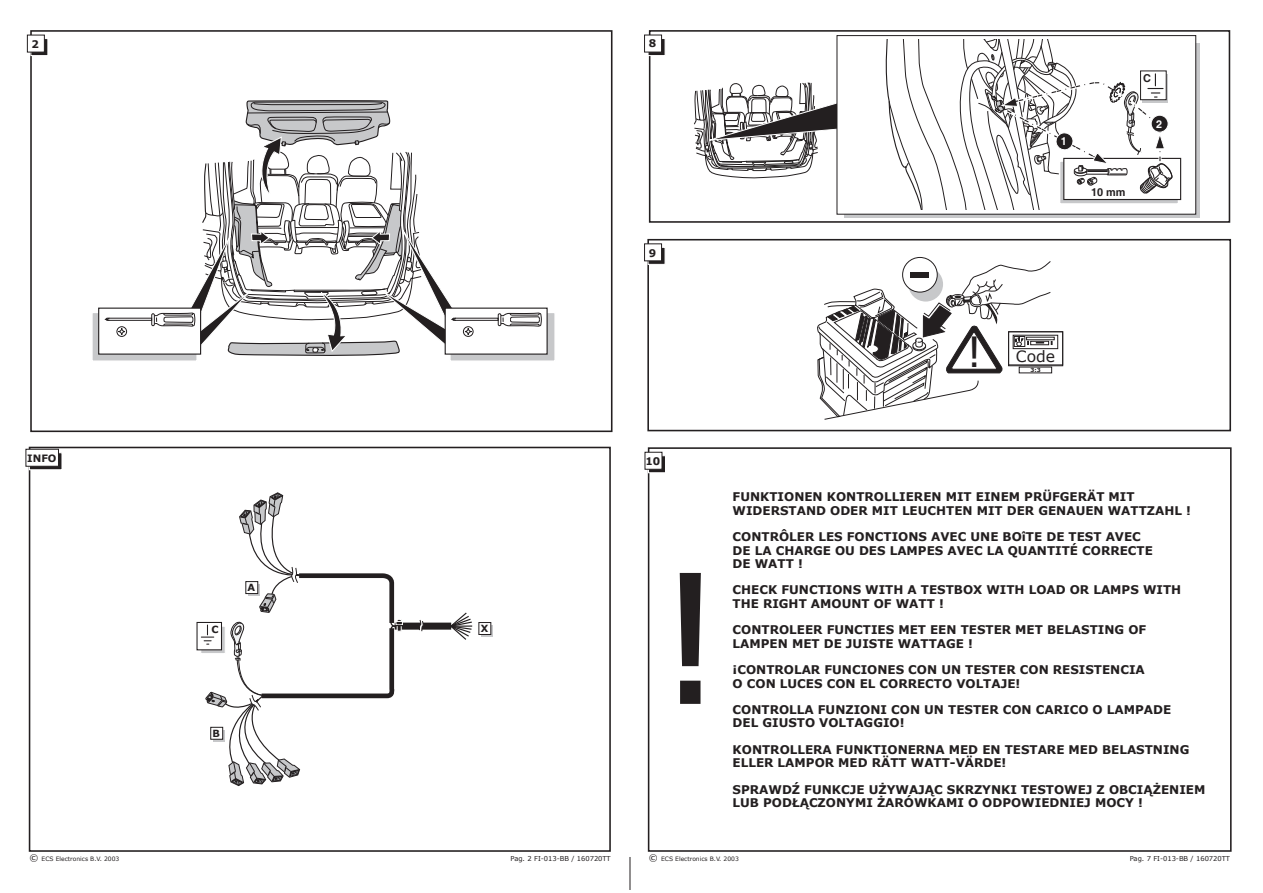
<style>
.page{position:relative;width:1263px;height:893px;background:#fff}
.page>*{position:absolute;margin:0;border:0;box-sizing:border-box;transform-origin:0 0}
.t1{font:700 180px "Verdana";color:#231f20;scale:.58 1}
.t2{font:41.55px "Verdana";color:#231f20}
.t3{font:15.6px "Verdana";color:#231f20}
.t4{font:700 12px/13.4px "Verdana";color:#231f20}
.t5{font:700 10.95px "Helvetica";color:#231f20}
.t6{font:700 10.8px "Helvetica";color:#fff}
.t7{font:700 10.5px "Verdana";color:#231f20}
.t8{font:700 10.2px "Verdana";color:#231f20}
.t9{font:700 9.9px "Verdana";color:#231f20}
.t10{font:6.75px "Verdana";color:#231f20}
.t11{font:6px "Verdana";color:#231f20}
.t12{font:700 5.7px "Verdana";color:#231f20}
.s1{font-size:9px}
</style>
<div class="page">
<hr style="left:630px;top:856px;width:1px;height:33px;background:#231f20">
<div style="left:31px;top:38px;width:17px;height:18px;background:#231f20;border:1px solid #fff"></div>
<div style="left:27px;top:35px;width:18px;height:17px;background:#fff;border:1px solid #231f20"></div>
<svg style="left:29px;top:452px;width:33px;height:18px"></svg>
<div style="left:26px;top:449px;width:33px;height:17px;background:#fff;border:1px solid #231f20"></div>
<svg style="left:481px;top:625px;width:12px;height:12px"></svg>
<div style="left:479px;top:622px;width:12px;height:12px;background:#fff"></div>
<div style="left:91px;top:311px;width:107px;height:51px;background:#c7c8ca;border:2px solid #fff"></div>
<div style="left:98px;top:307px;width:103px;height:47px;background:#fff;border:1px solid #231f20"></div>
<div style="left:449px;top:311px;width:107px;height:51px;background:#c7c8ca;border:2px solid #fff"></div>
<div style="left:445px;top:307px;width:103px;height:47px;background:#fff;border:1px solid #231f20"></div>
<svg style="left:103px;top:100px;width:439px;height:349px"></svg>
<div style="left:463px;top:326px;width:10px;height:11px;border:1px solid #231f20;border-radius:50%"></div>
<div style="left:465px;top:328px;width:7px;height:7px;border:1px solid #231f20;border-radius:50%"></div>
<div style="left:649px;top:30px;width:581px;height:193px;border:2px solid #231f20"></div>
<div style="left:648px;top:38px;width:18px;height:18px;background:#231f20;border:1px solid #fff"></div>
<div style="left:644px;top:35px;width:18px;height:18px;background:#fff;border:1px solid #231f20"></div>
<div style="left:1008px;top:331px;width:55px;height:35px;border:1px solid #231f20"></div>
<div style="left:1008px;top:331px;width:55px;height:34px;border:1px solid #231f20"></div>
<div style="left:1013px;top:335px;width:45px;height:14px;border:1px solid #231f20"></div>
<div style="left:1026px;top:337px;width:29px;height:3px;border:1px solid #231f20"></div>
<svg style="left:817px;top:261px;width:235px;height:159px"></svg>
<div style="left:647px;top:239px;width:584px;height:192px;border:2px solid #231f20"></div>
<div style="left:648px;top:247px;width:17px;height:18px;background:#231f20;border:1px solid #fff"></div>
<div style="left:644px;top:243px;width:18px;height:18px;background:#fff;border:1px solid #231f20"></div>
<div style="left:908px;top:267px;width:35px;height:34px;background:#c7c8ca;border-radius:50%"></div>
<div style="left:903px;top:257px;width:34px;height:35px;background:#fff;border-radius:50%"></div>
<div style="left:902px;top:257px;width:36px;height:35px;border:1px solid #231f20;border-radius:50%"></div>
<div style="left:910px;top:272px;width:19px;height:5px;background:#231f20"></div>
<div style="left:648px;top:447px;width:584px;height:404px;border:2px solid #231f20"></div>
<svg style="left:648px;top:455px;width:17px;height:18px"></svg>
<div style="left:645px;top:452px;width:17px;height:17px;background:#fff"></div>
<div style="left:837px;top:35px;width:359px;height:179px;background:#fff;border:1px solid #231f20"></div>
<div style="left:1063px;top:158px;width:118px;height:42px;background:#fff;border:1px solid #231f20"></div>
<svg style="left:693px;top:40px;width:480px;height:182px"></svg>
<div style="left:1151px;top:115px;width:17px;height:17px;background:#231f20;border-radius:50%"></div>
<div style="left:1151px;top:115px;width:18px;height:17px;border:1px solid #fff;border-radius:50%"></div>
<div style="left:395px;top:622px;width:56px;height:7px;background:#231f20"></div>
<svg style="left:449px;top:612px;width:24px;height:28px"></svg>
<svg style="left:419px;top:620px;width:5px;height:11px"></svg>
<svg style="left:201px;top:492px;width:205px;height:294px"></svg>
<p class="t7" style="left:32px;top:37px;width:9px">2</p>
<p class="t8" style="left:27px;top:451px;width:31px">INFO</p>
<p class="t9" style="left:248px;top:580px;width:9px">A</p>
<p class="t9" style="left:211px;top:622px;width:9px">C</p>
<p class="t9" style="left:481px;top:621px;width:9px">X</p>
<p class="t9" style="left:213px;top:726px;width:9px">B</p>
<p class="t7" style="left:649px;top:36px;width:9px">8</p>
<p class="t7" style="left:649px;top:245px;width:9px">9</p>
<p class="t6" style="left:1061px;top:135px;width:7px">1</p>
<p class="t5" style="left:1143px;top:71px;width:9px">C</p>
<p class="t6" style="left:1156px;top:117px;width:7px">2</p>
<p class="t5" style="left:1091px;top:186px;width:36px">10 mm</p>
<h2 class="t2" style="left:966px;top:323px;width:18px">!</h2>
<h3 class="t3" style="left:1016px;top:345px;width:41px">Code</h3>
<p class="t12" style="left:1030px;top:366px;width:12px">3:3</p>
<p class="t7" style="left:645px;top:454px;width:16px">10</p>
<h1 class="t1" style="left:669px;top:511px;width:73px">!</h1>
<p class="t4" style="left:733px;top:490px;width:460px">FUNKTIONEN KONTROLLIEREN MIT EINEM PRÜFGERÄT MIT<br>WIDERSTAND ODER MIT LEUCHTEN MIT DER GENAUEN WATTZAHL !</p>
<p class="t4" style="left:733px;top:530px;width:422px">CONTRÔLER LES FONCTIONS AVEC UNE BOîTE DE TEST AVEC<br>DE LA CHARGE OU DES LAMPES AVEC LA QUANTITÉ CORRECTE<br>DE WATT !</p>
<p class="t4" style="left:733px;top:583px;width:450px">CHECK FUNCTIONS WITH A TESTBOX WITH LOAD OR LAMPS WITH<br>THE RIGHT AMOUNT OF WATT !</p>
<p class="t4" style="left:733px;top:623px;width:415px">CONTROLEER FUNCTIES MET EEN TESTER MET BELASTING OF<br>LAMPEN MET DE JUISTE WATTAGE !</p>
<p class="t4" style="left:733px;top:663px;width:414px">¡CONTROLAR FUNCIONES CON UN TESTER CON RESISTENCIA<br>O CON LUCES CON EL CORRECTO VOLTAJE!</p>
<p class="t4" style="left:733px;top:702px;width:440px">CONTROLLA FUNZIONI CON UN TESTER CON CARICO O LAMPADE<br>DEL GIUSTO VOLTAGGIO!</p>
<p class="t4" style="left:733px;top:742px;width:458px">KONTROLLERA FUNKTIONERNA MED EN TESTARE MED BELASTNING<br>ELLER LAMPOR MED RÄTT WATT-VÄRDE!</p>
<p class="t4" style="left:733px;top:782px;width:474px">SPRAWDŹ FUNKCJE UŻYWAJĄC SKRZYNKI TESTOWEJ Z OBCIĄŻENIEM<br>LUB PODŁĄCZONYMI ŻARÓWKAMI O ODPOWIEDNIEJ MOCY !</p>
<p class="t11" style="left:29px;top:854px;width:91px"><span class="s1">©</span> ECS Electronics B.V. 2003</p>
<p class="t10" style="left:510px;top:853px;width:102px">Pag. 2 FI-013-BB / 160720TT</p>
<p class="t11" style="left:649px;top:854px;width:91px"><span class="s1">©</span> ECS Electronics B.V. 2003</p>
<p class="t10" style="left:1130px;top:853px;width:102px">Pag. 7 FI-013-BB / 160720TT</p>
</div>
